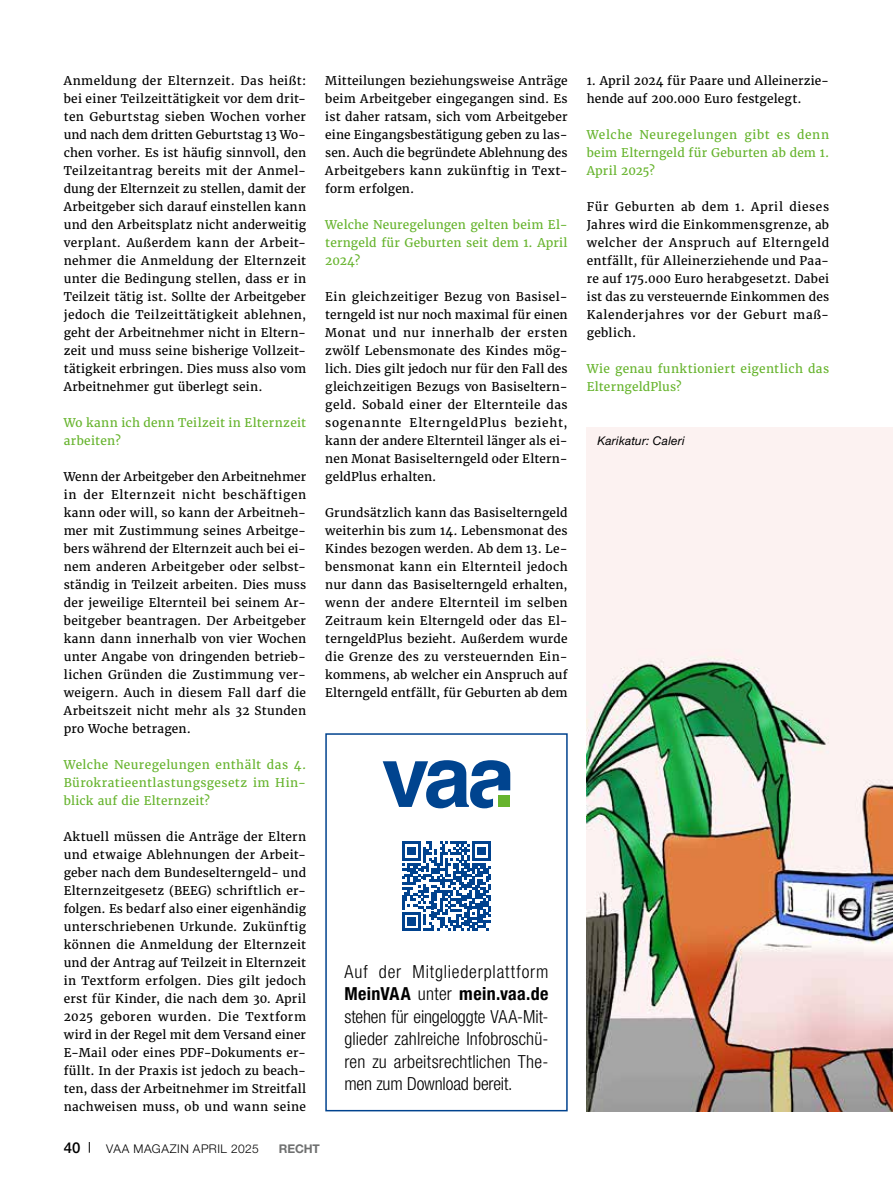
<style>
.page{position:relative;width:893px;height:1191px;background:#fff}
.page>*{position:absolute;margin:0;border:0;box-sizing:border-box;transform-origin:0 0}
.t1{font:300 condensed 18px/22.5px "Helvetica Neue LT Pro";letter-spacing:.01em;color:#000;text-align:justify}
.t2{font:500 15px "Helvetica Neue LT Pro";color:#000}
.t3{font:12px/18px "Merriweather";letter-spacing:.02em;color:#000;text-align:justify}
.t4{font:12px/18px "Merriweather";letter-spacing:.02em;color:#67b42e;text-align:justify}
.t5{font:300 12px "Helvetica Neue LT Pro";letter-spacing:.04em;color:#000}
.t6{font:italic 12px "Helvetica Neue LT Pro";letter-spacing:.015em;color:#000}
.t7{font:700 12px "Helvetica Neue LT Pro";letter-spacing:-.01em;color:#6f7070}
.s1{font-weight:700}
</style>
<div class="page">
<img style="left:587px;top:427px;width:306px;height:684px">
<div style="left:325px;top:733px;width:243px;height:378px;border:2px solid #00428e"></div>
<svg style="left:383px;top:760px;width:127px;height:48px"></svg>
<svg style="left:402px;top:841px;width:89px;height:89px"></svg>
<p class="t3" style="left:64px;top:72px;width:244px">Anmeldung der Elternzeit. Das heißt: bei einer Teilzeittätigkeit vor dem drit&shy;ten Geburtstag sieben Wochen vorher und nach dem dritten Geburtstag 13 Wo&shy;chen vorher. Es ist häufig sinnvoll, den Teilzeitantrag bereits mit der Anmel&shy;dung der Elternzeit zu stellen, damit der Arbeitgeber sich darauf einstellen kann und den Arbeitsplatz nicht anderweitig verplant. Außerdem kann der Arbeit&shy;nehmer die Anmeldung der Elternzeit unter die Bedingung stellen, dass er in Teilzeit tätig ist. Sollte der Arbeitgeber jedoch die Teilzeittätigkeit ablehnen, geht der Arbeitnehmer nicht in Eltern&shy;zeit und muss seine bisherige Vollzeit&shy;tätigkeit erbringen. Dies muss also vom Arbeitnehmer gut überlegt sein.</p>
<p class="t4" style="left:64px;top:414px;width:244px">Wo kann ich denn Teilzeit in Elternzeit arbeiten?</p>
<p class="t3" style="left:64px;top:468px;width:244px">Wenn der Arbeitgeber den Arbeitnehmer in der Elternzeit nicht beschäftigen kann oder will, so kann der Arbeitneh&shy;mer mit Zustimmung seines Arbeitge&shy;bers während der Elternzeit auch bei ei&shy;nem anderen Arbeitgeber oder selbst&shy;ständig in Teilzeit arbeiten. Dies muss der jeweilige Elternteil bei seinem Ar&shy;beitgeber beantragen. Der Arbeitgeber kann dann innerhalb von vier Wochen unter Angabe von dringenden betrieb&shy;lichen Gründen die Zustimmung ver&shy;weigern. Auch in diesem Fall darf die Arbeitszeit nicht mehr als 32 Stunden pro Woche betragen.</p>
<p class="t4" style="left:64px;top:756px;width:244px">Welche Neuregelungen enthält das 4.<br>Bürokratieentlastungsgesetz im Hin&shy;blick auf die Elternzeit?</p>
<p class="t3" style="left:64px;top:828px;width:244px">Aktuell müssen die Anträge der Eltern und etwaige Ablehnungen der Arbeit&shy;geber nach dem Bundeselterngeld- und Elternzeitgesetz (BEEG) schriftlich er&shy;folgen. Es bedarf also einer eigenhändig unterschriebenen Urkunde. Zukünftig können die Anmeldung der Elternzeit und der Antrag auf Teilzeit in Elternzeit in Textform erfolgen. Dies gilt jedoch erst für Kinder, die nach dem 30. April 2025 geboren wurden. Die Textform wird in der Regel mit dem Versand einer E-Mail oder eines PDF-Dokuments er&shy;füllt. In der Praxis ist jedoch zu beach&shy;ten, dass der Arbeitnehmer im Streitfall nachweisen muss, ob und wann seine</p>
<p class="t3" style="left:325px;top:72px;width:244px">Mitteilungen beziehungsweise Anträge beim Arbeitgeber eingegangen sind. Es ist daher ratsam, sich vom Arbeitgeber eine Eingangsbestätigung geben zu las&shy;sen. Auch die begründete Ablehnung des Arbeitgebers kann zukünftig in Text&shy;form erfolgen.</p>
<p class="t4" style="left:325px;top:216px;width:244px">Welche Neuregelungen gelten beim El&shy;terngeld für Geburten seit dem 1. April 2024?</p>
<p class="t3" style="left:325px;top:288px;width:244px">Ein gleichzeitiger Bezug von Basisel&shy;terngeld ist nur noch maximal für einen Monat und nur innerhalb der ersten zwölf Lebensmonate des Kindes mög&shy;lich. Dies gilt jedoch nur für den Fall des gleichzeitigen Bezugs von Basiseltern&shy;geld. Sobald einer der Elternteile das sogenannte ElterngeldPlus bezieht, kann der andere Elternteil länger als ei&shy;nen Monat Basiselterngeld oder Eltern&shy;geldPlus erhalten.</p>
<p class="t3" style="left:325px;top:504px;width:244px">Grundsätzlich kann das Basiselterngeld weiterhin bis zum 14. Lebensmonat des Kindes bezogen werden. Ab dem 13. Le&shy;bensmonat kann ein Elternteil jedoch nur dann das Basiselterngeld erhalten, wenn der andere Elternteil im selben Zeitraum kein Elterngeld oder das El&shy;terngeldPlus bezieht. Außerdem wurde die Grenze des zu versteuernden Ein&shy;kommens, ab welcher ein Anspruch auf Elterngeld entfällt, für Geburten ab dem</p>
<h1 class="t1" style="left:344px;top:960px;width:206px">Auf der Mitgliederplattform <span class="s1">MeinVAA</span> unter <span class="s1">mein.vaa.de </span>stehen für eingeloggte VAA-Mit&shy;glieder zahlreiche Infobroschü&shy;ren zu arbeitsrechtlichen The&shy;men zum Download bereit.</h1>
<p class="t2" style="left:64px;top:1138px;width:18px">40</p>
<p class="t5" style="left:106px;top:1141px;width:154px">VAA MAGAZIN APRIL 2025</p>
<p class="t7" style="left:279px;top:1141px;width:43px">RECHT</p>
<p class="t3" style="left:587px;top:72px;width:244px">1. April 2024 für Paare und Alleinerzie&shy;hende auf 200.000 Euro festgelegt.</p>
<p class="t4" style="left:587px;top:126px;width:244px">Welche Neuregelungen gibt es denn beim Elterngeld für Geburten ab dem 1.<br>April 2025?</p>
<p class="t3" style="left:587px;top:198px;width:244px">Für Geburten ab dem 1. April dieses Jahres wird die Einkommensgrenze, ab welcher der Anspruch auf Elterngeld entfällt, für Alleinerziehende und Paa&shy;re auf 175.000 Euro herabgesetzt. Dabei ist das zu versteuernde Einkommen des Kalenderjahres vor der Geburt maß&shy;geblich.</p>
<p class="t4" style="left:587px;top:360px;width:244px">Wie genau funktioniert eigentlich das<br>ElterngeldPlus?</p>
<p class="t6" style="left:597px;top:433px;width:89px">Karikatur: Caleri</p>
</div>
